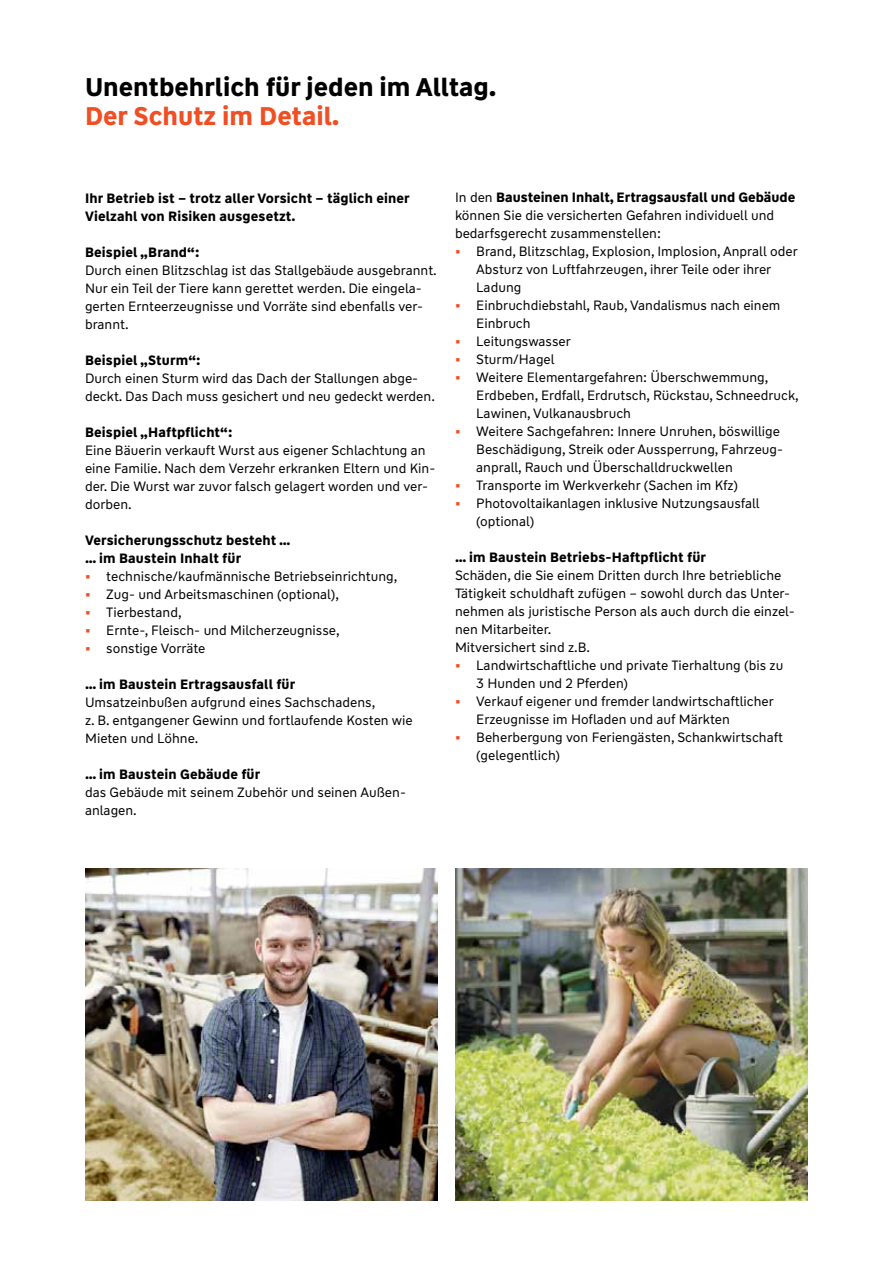
<style>
.page{position:relative;width:893px;height:1263px;background:#fff}
.page>*{position:absolute;margin:0;border:0;box-sizing:border-box;transform-origin:0 0}
.t1{font:700 25.5px "WW Type";color:#000}
.t2{font:700 25.5px "WW Type";color:#f04e23}
.t3{font:13.5px/18px "WW Type";color:#000}
.t4{font:700 13.5px/18px "WW Type";letter-spacing:.01em;color:#000}
.s1{font-weight:700;color:#f04e23}
.s2{font-weight:700}
</style>
<div class="page">
<img style="left:85px;top:869px;width:353px;height:331px">
<img style="left:455px;top:869px;width:353px;height:331px">
<h1 class="t1" style="left:85px;top:71px;width:413px">Unentbehrlich für jeden im Alltag.</h1>
<h1 class="t2" style="left:85px;top:99px;width:256px">Der Schutz im Detail.</h1>
<p class="t4" style="left:85px;top:189px;width:326px">Ihr Betrieb ist – trotz aller Vorsicht – täglich einer<br>Vielzahl von Risiken ausgesetzt.</p>
<p class="t4" style="left:85px;top:243px;width:116px">Beispiel „Brand“:</p>
<p class="t3" style="left:85px;top:261px;width:353px">Durch einen Blitzschlag ist das Stallgebäude ausgebrannt.<br>Nur ein Teil der Tiere kann gerettet werden. Die eingela&shy;gerten Ernteerzeugnisse und Vorräte sind ebenfalls ver&shy;brannt.</p>
<p class="t4" style="left:85px;top:351px;width:117px">Beispiel „Sturm“:</p>
<p class="t3" style="left:85px;top:369px;width:351px">Durch einen Sturm wird das Dach der Stallungen abge&shy;deckt. Das Dach muss gesichert und neu gedeckt werden.</p>
<p class="t4" style="left:85px;top:423px;width:149px">Beispiel „Haftpflicht“:</p>
<p class="t3" style="left:85px;top:441px;width:352px">Eine Bäuerin verkauft Wurst aus eigener Schlachtung an eine Familie. Nach dem Verzehr erkranken Eltern und Kin&shy;der. Die Wurst war zuvor falsch gelagert worden und ver&shy;dorben.</p>
<p class="t4" style="left:85px;top:531px;width:207px">Versicherungsschutz besteht … … im Baustein Inhalt für</p>
<p class="t3" style="left:85px;top:567px;width:314px"><span class="s1">•</span> technische/kaufmännische Betriebseinrichtung,</p>
<p class="t3" style="left:85px;top:585px;width:255px"><span class="s1">•</span> Zug- und Arbeitsmaschinen (optional),</p>
<p class="t3" style="left:85px;top:603px;width:98px"><span class="s1">•</span> Tierbestand,</p>
<p class="t3" style="left:85px;top:621px;width:256px"><span class="s1">•</span> Ernte-, Fleisch- und Milcherzeugnisse,</p>
<p class="t3" style="left:85px;top:639px;width:122px"><span class="s1">•</span> sonstige Vorräte</p>
<p class="t4" style="left:85px;top:675px;width:212px">… im Baustein Ertragsausfall für</p>
<p class="t3" style="left:85px;top:693px;width:329px">Umsatzeinbußen aufgrund eines Sachschadens,<br>z. B. entgangener Gewinn und fortlaufende Kosten wie<br>Mieten und Löhne.</p>
<p class="t4" style="left:85px;top:765px;width:177px">… im Baustein Gebäude für</p>
<p class="t3" style="left:85px;top:783px;width:322px">das Gebäude mit seinem Zubehör und seinen Außen&shy;anlagen.</p>
<p class="t3" style="left:455px;top:189px;width:342px">In den <span class="s2">Bausteinen Inhalt, Ertragsausfall und Gebäude </span>können Sie die versicherten Gefahren individuell und bedarfsgerecht zusammenstellen:</p>
<p class="t3" style="left:476px;top:243px;width:323px;text-indent:-21px"><span class="s1">•</span> Brand, Blitzschlag, Explosion, Implosion, Anprall oder<br>Absturz von Luftfahrzeugen, ihrer Teile oder ihrer<br>Ladung</p>
<p class="t3" style="left:476px;top:297px;width:306px;text-indent:-21px"><span class="s1">•</span> Einbruchdiebstahl, Raub, Vandalismus nach einem<br>Einbruch</p>
<p class="t3" style="left:455px;top:333px;width:117px"><span class="s1">•</span> Leitungswasser</p>
<p class="t3" style="left:455px;top:351px;width:101px"><span class="s1">•</span> Sturm/Hagel</p>
<p class="t3" style="left:476px;top:369px;width:324px;text-indent:-21px"><span class="s1">•</span> Weitere Elementargefahren: Überschwemmung,<br>Erdbeben, Erdfall, Erdrutsch, Rückstau, Schneedruck,<br>Lawinen, Vulkanausbruch</p>
<p class="t3" style="left:476px;top:423px;width:308px;text-indent:-21px"><span class="s1">•</span> Weitere Sachgefahren: Innere Unruhen, böswillige<br>Beschädigung, Streik oder Aussperrung, Fahrzeug&shy;anprall, Rauch und Überschalldruckwellen</p>
<p class="t3" style="left:455px;top:477px;width:284px"><span class="s1">•</span> Transporte im Werkverkehr (Sachen im Kfz)</p>
<p class="t3" style="left:476px;top:495px;width:285px;text-indent:-21px"><span class="s1">•</span> Photovoltaikanlagen inklusive Nutzungsausfall (optional)</p>
<p class="t4" style="left:455px;top:549px;width:253px">… im Baustein Betriebs-Haftpflicht für</p>
<p class="t3" style="left:455px;top:567px;width:341px">Schäden, die Sie einem Dritten durch Ihre betriebliche Tätigkeit schuldhaft zufügen – sowohl durch das Unter&shy;nehmen als juristische Person als auch durch die einzel&shy;nen Mitarbeiter.<br>Mitversichert sind z.B.</p>
<p class="t3" style="left:476px;top:657px;width:309px;text-indent:-21px"><span class="s1">•</span> Landwirtschaftliche und private Tierhaltung (bis zu<br>3 Hunden und 2 Pferden)</p>
<p class="t3" style="left:476px;top:693px;width:299px;text-indent:-21px"><span class="s1">•</span> Verkauf eigener und fremder landwirtschaftlicher<br>Erzeugnisse im Hofladen und auf Märkten</p>
<p class="t3" style="left:476px;top:729px;width:308px;text-indent:-21px"><span class="s1">•</span> Beherbergung von Feriengästen, Schankwirtschaft (gelegentlich)</p>
</div>
